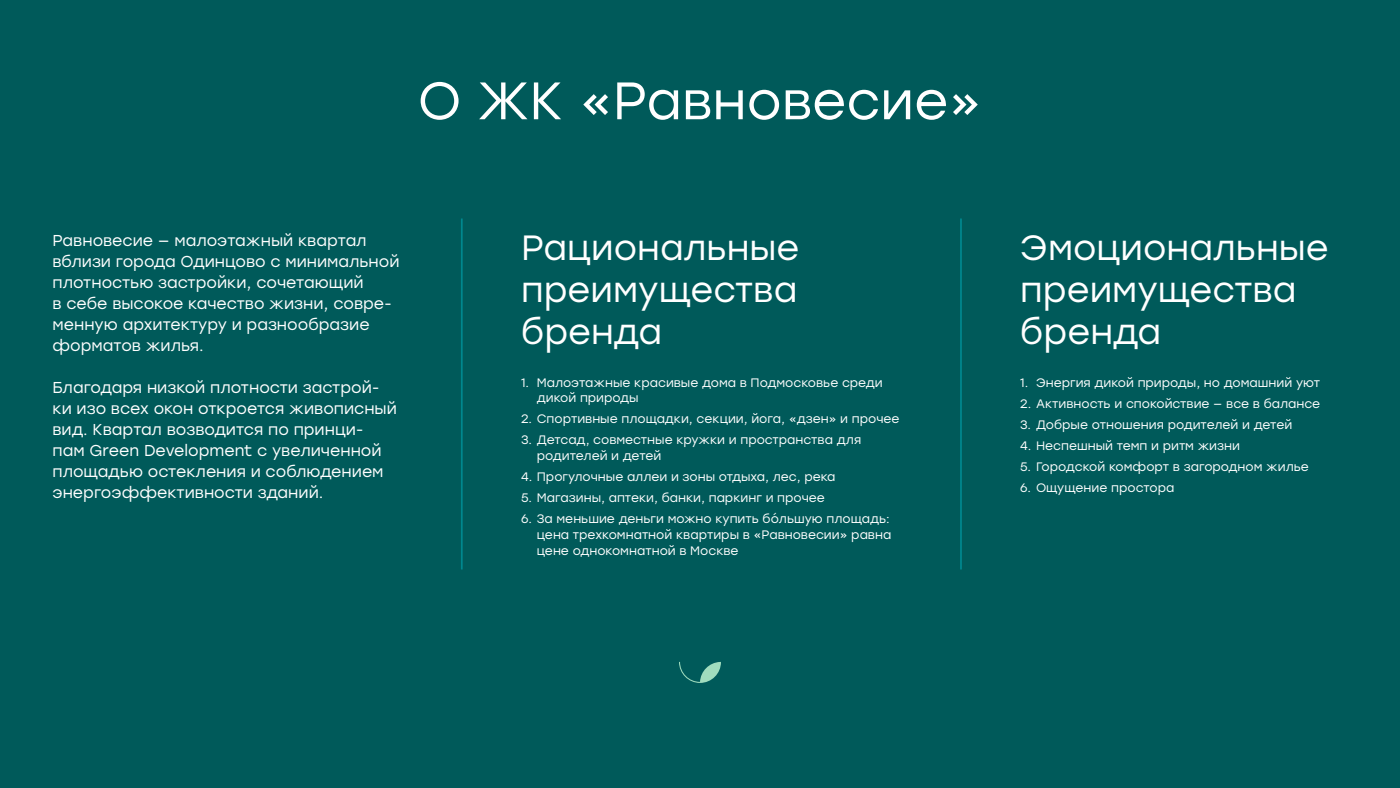
<style>
.page{position:relative;width:1400px;height:788px;background:#005a5a}
.page>*{position:absolute;margin:0;border:0;box-sizing:border-box;transform-origin:0 0}
.t1{font:52.5px "Stolzl";color:#fff}
.t2{font:35px/42px "Stolzl";color:#fff;text-align:justify}
.t3{font:15.75px/21px "Stolzl";color:#fff}
.t4{font:12.25px/15.8px "Stolzl";color:#fff}
</style>
<div class="page">
<svg style="left:679px;top:662px;width:42px;height:21px"></svg>
<hr style="left:960px;top:218px;width:2px;height:351px;background:#00878e">
<hr style="left:461px;top:218px;width:2px;height:351px;background:#00878e">
<h1 class="t1" style="left:418px;top:64px;width:566px">О ЖК «Равновесие»</h1>
<p class="t3" style="left:52px;top:229px;width:349px">Равновесие — малоэтажный квартал вблизи города Одинцово с минимальной плотностью застройки, сочетающий<br>в себе высокое качество жизни, совре&shy;менную архитектуру и разнообразие форматов жилья.</p>
<p class="t3" style="left:52px;top:376px;width:346px">Благодаря низкой плотности застрой&shy;ки изо всех окон откроется живописный вид. Квартал возводится по принци&shy;пам Green Development с увеличенной площадью остекления и соблюдением энергоэффективности зданий.</p>
<h2 class="t2" style="left:521px;top:225px;width:280px">Рациональные преимущества бренда</h2>
<p class="t4" style="left:537px;top:374px;width:348px;text-indent:-16px">1. Малоэтажные красивые дома в Подмосковье среди дикой природы</p>
<p class="t4" style="left:521px;top:410px;width:380px">2. Спортивные площадки, секции, йога, «дзен» и прочее</p>
<p class="t4" style="left:537px;top:431px;width:326px;text-indent:-16px">3. Детсад, совместные кружки и пространства для родителей и детей</p>
<p class="t4" style="left:521px;top:468px;width:316px">4. Прогулочные аллеи и зоны отдыха, лес, река</p>
<p class="t4" style="left:521px;top:489px;width:305px">5. Магазины, аптеки, банки, паркинг и прочее</p>
<p class="t4" style="left:537px;top:510px;width:356px;text-indent:-16px">6. За меньшие деньги можно купить бóльшую площадь: цена трехкомнатной квартиры в «Равновесии» равна цене однокомнатной в Москве</p>
<h2 class="t2" style="left:1020px;top:225px;width:310px;text-align:left">Эмоциональные преимущества бренда</h2>
<p class="t4" style="left:1020px;top:374px;width:302px">1. Энергия дикой природы, но домашний уют</p>
<p class="t4" style="left:1020px;top:395px;width:302px">2. Активность и спокойствие — все в балансе</p>
<p class="t4" style="left:1020px;top:416px;width:274px">3. Добрые отношения родителей и детей</p>
<p class="t4" style="left:1020px;top:437px;width:221px">4. Неспешный темп и ритм жизни</p>
<p class="t4" style="left:1020px;top:458px;width:290px">5. Городской комфорт в загородном жилье</p>
<p class="t4" style="left:1020px;top:479px;width:156px">6. Ощущение простора</p>
</div>
